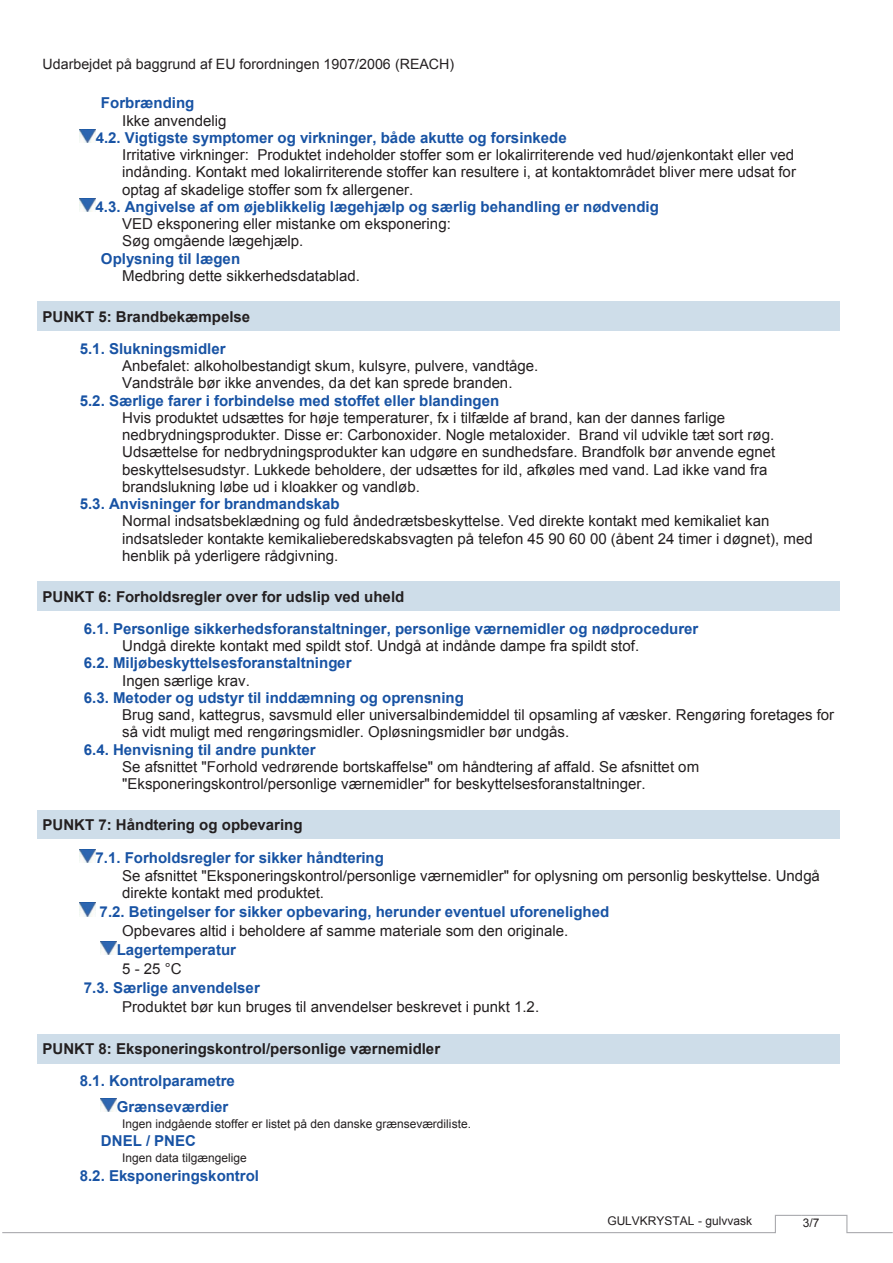
<style>
.page{position:relative;width:893px;height:1263px;background:#fff}
.page>*{position:absolute;margin:0;border:0;box-sizing:border-box;transform-origin:0 0}
.t1{font:15px/17.2px "Arial";color:#231f20}
.t2{font:700 15px/26px "Arial";color:#1853a4}
.t3{font:700 15px "Arial";color:#231f20}
.t4{font:14.25px "Arial";color:#231f20}
.t5{font:12px "Arial";color:#231f20}
</style>
<div class="page">
<svg style="left:2px;top:1214px;width:891px;height:20px"></svg>
<img style="left:80px;top:129px;width:16px;height:14px">
<img style="left:80px;top:198px;width:15px;height:14px">
<div style="left:37px;top:302px;width:803px;height:29px;background:#cedde9"></div>
<div style="left:37px;top:581px;width:803px;height:30px;background:#cedde9"></div>
<div style="left:37px;top:810px;width:803px;height:29px;background:#cedde9"></div>
<img style="left:80px;top:849px;width:15px;height:14px">
<img style="left:80px;top:903px;width:15px;height:13px">
<img style="left:101px;top:941px;width:16px;height:14px">
<div style="left:37px;top:1034px;width:803px;height:29px;background:#cedde9"></div>
<img style="left:101px;top:1098px;width:16px;height:14px">
<p class="t4" style="left:43px;top:59px;width:413px">Udarbejdet på baggrund af EU forordningen 1907/2006 (REACH)</p>
<p class="t2" style="left:101px;top:92px;width:95px">Forbrænding</p>
<p class="t1" style="left:122px;top:113px;width:106px">Ikke anvendelig</p>
<p class="t2" style="left:96px;top:126px;width:473px">4.2. Vigtigste symptomer og virkninger, både akutte og forsinkede</p>
<p class="t1" style="left:122px;top:148px;width:675px">Irritative virkninger: Produktet indeholder stoffer som er lokalirriterende ved hud/øjenkontakt eller ved indånding. Kontakt med lokalirriterende stoffer kan resultere i, at kontaktområdet bliver mere udsat for optag af skadelige stoffer som fx allergener.</p>
<p class="t2" style="left:95px;top:195px;width:565px">4.3. Angivelse af om øjeblikkelig lægehjælp og særlig behandling er nødvendig</p>
<p class="t1" style="left:122px;top:217px;width:330px">VED eksponering eller mistanke om eksponering:<br>Søg omgående lægehjælp.</p>
<p class="t2" style="left:101px;top:247px;width:141px">Oplysning til lægen</p>
<p class="t1" style="left:122px;top:268px;width:239px">Medbring dette sikkerhedsdatablad.</p>
<p class="t3" style="left:43px;top:311px;width:209px">PUNKT 5: Brandbekæmpelse</p>
<p class="t2" style="left:80px;top:337px;width:147px">5.1. Slukningsmidler</p>
<p class="t1" style="left:122px;top:359px;width:418px">Anbefalet: alkoholbestandigt skum, kulsyre, pulvere, vandtåge.<br>Vandstråle bør ikke anvendes, da det kan sprede branden.</p>
<p class="t2" style="left:80px;top:389px;width:421px">5.2. Særlige farer i forbindelse med stoffet eller blandingen</p>
<p class="t1" style="left:122px;top:410px;width:655px">Hvis produktet udsættes for høje temperaturer, fx i tilfælde af brand, kan der dannes farlige nedbrydningsprodukter. Disse er: Carbonoxider. Nogle metaloxider. Brand vil udvikle tæt sort røg.<br>Udsættelse for nedbrydningsprodukter kan udgøre en sundhedsfare. Brandfolk bør anvende egnet beskyttelsesudstyr. Lukkede beholdere, der udsættes for ild, afkøles med vand. Lad ikke vand fra brandslukning løbe ud i kloakker og vandløb.</p>
<p class="t2" style="left:80px;top:492px;width:261px">5.3. Anvisninger for brandmandskab</p>
<p class="t1" style="left:122px;top:514px;width:692px">Normal indsatsbeklædning og fuld åndedrætsbeskyttelse. Ved direkte kontakt med kemikaliet kan indsatsleder kontakte kemikalieberedskabsvagten på telefon 45 90 60 00 (åbent 24 timer i døgnet), med henblik på yderligere rådgivning.</p>
<p class="t3" style="left:43px;top:591px;width:363px">PUNKT 6: Forholdsregler over for udslip ved uheld</p>
<p class="t2" style="left:84px;top:617px;width:616px">6.1. Personlige sikkerhedsforanstaltninger, personlige værnemidler og nødprocedurer</p>
<p class="t1" style="left:122px;top:638px;width:518px">Undgå direkte kontakt med spildt stof. Undgå at indånde dampe fra spildt stof.</p>
<p class="t2" style="left:84px;top:651px;width:269px">6.2. Miljøbeskyttelsesforanstaltninger</p>
<p class="t1" style="left:122px;top:673px;width:129px">Ingen særlige krav.</p>
<p class="t2" style="left:84px;top:686px;width:382px">6.3. Metoder og udstyr til inddæmning og oprensning</p>
<p class="t1" style="left:122px;top:707px;width:714px">Brug sand, kattegrus, savsmuld eller universalbindemiddel til opsamling af væsker. Rengøring foretages for så vidt muligt med rengøringsmidler. Opløsningsmidler bør undgås.</p>
<p class="t2" style="left:84px;top:738px;width:233px">6.4. Henvisning til andre punkter</p>
<p class="t1" style="left:122px;top:759px;width:578px">Se afsnittet "Forhold vedrørende bortskaffelse" om håndtering af affald. Se afsnittet om "Eksponeringskontrol/personlige værnemidler" for beskyttelsesforanstaltninger.</p>
<p class="t3" style="left:43px;top:819px;width:262px">PUNKT 7: Håndtering og opbevaring</p>
<p class="t2" style="left:95px;top:846px;width:290px">7.1. Forholdsregler for sikker håndtering</p>
<p class="t1" style="left:122px;top:868px;width:699px">Se afsnittet "Eksponeringskontrol/personlige værnemidler" for oplysning om personlig beskyttelse. Undgå direkte kontakt med produktet.</p>
<p class="t2" style="left:100px;top:900px;width:511px">7.2. Betingelser for sikker opbevaring, herunder eventuel uforenelighed</p>
<p class="t1" style="left:122px;top:923px;width:448px">Opbevares altid i beholdere af samme materiale som den originale.</p>
<p class="t2" style="left:117px;top:938px;width:121px">Lagertemperatur</p>
<p class="t1" style="left:122px;top:961px;width:61px">5 - 25 °C</p>
<p class="t2" style="left:84px;top:976px;width:177px">7.3. Særlige anvendelser</p>
<p class="t1" style="left:122px;top:1000px;width:418px">Produktet bør kun bruges til anvendelser beskrevet i punkt 1.2.</p>
<p class="t3" style="left:43px;top:1043px;width:399px">PUNKT 8: Eksponeringskontrol/personlige værnemidler</p>
<p class="t2" style="left:117px;top:1069px;width:120px;text-indent:-37px">8.1. Kontrolparametre<br>Grænseværdier</p>
<p class="t5" style="left:122px;top:1119px;width:350px">Ingen indgående stoffer er listet på den danske grænseværdiliste.</p>
<p class="t2" style="left:101px;top:1129px;width:97px">DNEL / PNEC</p>
<p class="t5" style="left:122px;top:1153px;width:126px">Ingen data tilgængelige</p>
<p class="t2" style="left:80px;top:1164px;width:181px">8.2. Eksponeringskontrol</p>
<p class="t5" style="left:607px;top:1216px;width:146px">GULVKRYSTAL - gulvvask</p>
<p class="t5" style="left:803px;top:1219px;width:18px">3/7</p>
</div>
